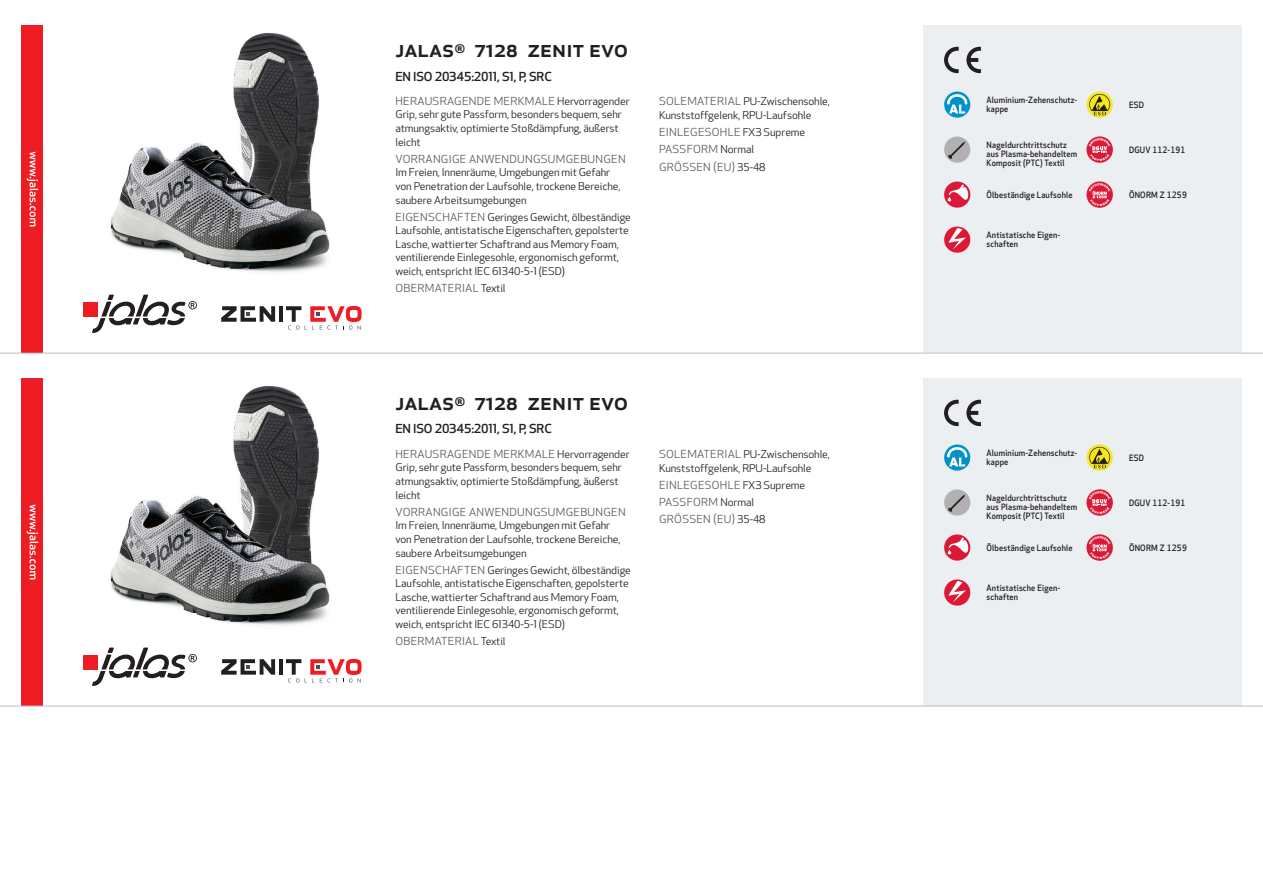
<style>
.page{position:relative;width:1263px;height:893px;background:#fff}
.page>*{position:absolute;margin:0;border:0;box-sizing:border-box;transform-origin:0 0}
.Produkt_namn{font:500 24px "Apex New";color:#231f20}
.Ingress{font:500 12.15px "Apex New";letter-spacing:-.015em;color:#231f20;scale:1.06 1}
.Funktion{font:10.8px/17.2px "Apex New";letter-spacing:.025em;color:#57585a;scale:1.06 1}
.Funktion-2{font:10.5px/13.6px "Apex New";letter-spacing:-.01em;color:#231f20;scale:1.06 1}
.Funktion_body{font:500 8.55px/9px "Apex New";letter-spacing:.025em;color:#231f20;scale:.95 1}
.s1{font-size:10.5px;color:#231f20}
.s2{font-size:10.8px;color:#57585a}
</style>
<div class="page">
<img style="left:110px;top:32px;width:220px;height:240px">
<div style="left:83px;top:302px;width:15px;height:14px;background:#ee1d23"></div>
<svg style="left:92px;top:295px;width:105px;height:38px"></svg>
<hr style="left:279px;top:306px;width:4px;height:16px;background:#231f20">
<svg style="left:221px;top:306px;width:54px;height:16px"></svg>
<svg style="left:286px;top:306px;width:76px;height:24px"></svg>
<div style="left:21px;top:26px;width:22px;height:327px;background:#ee1d23"></div>
<svg style="left:27px;top:152px;width:11px;height:75px"></svg>
<div style="left:923px;top:26px;width:319px;height:327px;background:#eceff1"></div>
<svg style="left:966px;top:47px;width:15px;height:26px"></svg>
<svg style="left:944px;top:47px;width:15px;height:26px"></svg>
<svg style="left:944px;top:92px;width:26px;height:26px"></svg>
<svg style="left:947px;top:94px;width:20px;height:20px"></svg>
<div style="left:944px;top:137px;width:26px;height:26px;background:#b3b0b3;border-radius:50%"></div>
<svg style="left:948px;top:141px;width:17px;height:18px"></svg>
<svg style="left:944px;top:182px;width:26px;height:26px"></svg>
<svg style="left:948px;top:185px;width:20px;height:17px"></svg>
<svg style="left:944px;top:227px;width:26px;height:26px"></svg>
<svg style="left:948px;top:228px;width:18px;height:22px"></svg>
<svg style="left:1086px;top:92px;width:27px;height:26px"></svg>
<svg style="left:1089px;top:94px;width:21px;height:21px"></svg>
<svg style="left:1086px;top:136px;width:27px;height:27px"></svg>
<svg style="left:1089px;top:138px;width:21px;height:23px"></svg>
<svg style="left:1086px;top:181px;width:27px;height:27px"></svg>
<svg style="left:1089px;top:183px;width:21px;height:23px"></svg>
<img style="left:110px;top:385px;width:220px;height:240px">
<div style="left:83px;top:654px;width:15px;height:15px;background:#ee1d23"></div>
<svg style="left:92px;top:648px;width:105px;height:38px"></svg>
<hr style="left:279px;top:659px;width:4px;height:16px;background:#231f20">
<svg style="left:221px;top:659px;width:54px;height:16px"></svg>
<svg style="left:286px;top:659px;width:76px;height:23px"></svg>
<div style="left:21px;top:378px;width:22px;height:328px;background:#ee1d23"></div>
<svg style="left:27px;top:505px;width:11px;height:74px"></svg>
<div style="left:923px;top:378px;width:319px;height:328px;background:#eceff1"></div>
<svg style="left:966px;top:400px;width:15px;height:26px"></svg>
<svg style="left:944px;top:400px;width:15px;height:26px"></svg>
<svg style="left:944px;top:444px;width:26px;height:27px"></svg>
<svg style="left:947px;top:447px;width:20px;height:19px"></svg>
<div style="left:944px;top:489px;width:26px;height:27px;background:#b3b0b3;border-radius:50%"></div>
<svg style="left:948px;top:494px;width:17px;height:18px"></svg>
<svg style="left:944px;top:534px;width:26px;height:27px"></svg>
<svg style="left:948px;top:537px;width:20px;height:17px"></svg>
<svg style="left:944px;top:579px;width:26px;height:27px"></svg>
<svg style="left:948px;top:581px;width:18px;height:21px"></svg>
<svg style="left:1086px;top:444px;width:27px;height:27px"></svg>
<svg style="left:1089px;top:447px;width:21px;height:21px"></svg>
<svg style="left:1086px;top:489px;width:27px;height:27px"></svg>
<svg style="left:1089px;top:491px;width:21px;height:23px"></svg>
<svg style="left:1086px;top:534px;width:27px;height:27px"></svg>
<svg style="left:1089px;top:536px;width:21px;height:23px"></svg>
<hr style="left:0;top:353px;width:1263px;height:1px;background:#bcbdc0">
<hr style="left:0;top:706px;width:1263px;height:1px;background:#bcbdc0">
<p class="Produkt_namn" style="left:395px;top:33px;width:234px">JALAS<sup>®</sup> 7128 ZENIT EVO</p>
<p class="Ingress" style="left:395px;top:68px;width:149px">EN ISO 20345:2011, S1, P, SRC</p>
<p class="Funktion" style="left:395px;top:92px;width:222px">HERAUSRAGENDE MERKMALE <span class="s1">Hervorragender</span></p>
<p class="Funktion-2" style="left:395px;top:108px;width:215px">Grip, sehr gute Passform, besonders bequem, sehr atmungsaktiv, optimierte Stoßdämpfung, äußerst leicht</p>
<p class="Funktion" style="left:395px;top:150px;width:219px">VORRANGIGE ANWENDUNGSUMGEBUNGEN</p>
<p class="Funktion-2" style="left:395px;top:166px;width:214px">Im Freien, Innenräume, Umgebungen mit Gefahr von Penetration der Laufsohle, trockene Bereiche, saubere Arbeitsumgebungen</p>
<p class="Funktion-2" style="left:395px;top:210px;width:224px"><span class="s2">EIGENSCHAFTEN</span> Geringes Gewicht, ölbeständige Laufsohle, antistatische Eigenschaften, gepolsterte Lasche, wattierter Schaftrand aus Memory Foam, ventilierende Einlegesohle, ergonomisch geformt, weich, entspricht IEC 61340-5-1 (ESD)</p>
<p class="Funktion" style="left:395px;top:280px;width:105px">OBERMATERIAL <span class="s1">Textil</span></p>
<p class="Funktion-2" style="left:659px;top:94px;width:163px"><span class="s2">SOLEMATERIAL</span> PU-Zwischensohle,<br>Kunststoffgelenk, RPU-Laufsohle</p>
<p class="Funktion" style="left:659px;top:124px;width:139px">EINLEGESOHLE <span class="s1">FX3 Supreme<br></span>PASSFORM <span class="s1">Normal<br></span>GRÖSSEN (EU) <span class="s1">35-48</span></p>
<p class="Produkt_namn" style="left:395px;top:385px;width:234px">JALAS<sup>®</sup> 7128 ZENIT EVO</p>
<p class="Ingress" style="left:395px;top:421px;width:149px">EN ISO 20345:2011, S1, P, SRC</p>
<p class="Funktion" style="left:395px;top:445px;width:222px">HERAUSRAGENDE MERKMALE <span class="s1">Hervorragender</span></p>
<p class="Funktion-2" style="left:395px;top:461px;width:215px">Grip, sehr gute Passform, besonders bequem, sehr atmungsaktiv, optimierte Stoßdämpfung, äußerst leicht</p>
<p class="Funktion" style="left:395px;top:503px;width:219px">VORRANGIGE ANWENDUNGSUMGEBUNGEN</p>
<p class="Funktion-2" style="left:395px;top:519px;width:214px">Im Freien, Innenräume, Umgebungen mit Gefahr von Penetration der Laufsohle, trockene Bereiche, saubere Arbeitsumgebungen</p>
<p class="Funktion-2" style="left:395px;top:563px;width:224px"><span class="s2">EIGENSCHAFTEN</span> Geringes Gewicht, ölbeständige Laufsohle, antistatische Eigenschaften, gepolsterte Lasche, wattierter Schaftrand aus Memory Foam, ventilierende Einlegesohle, ergonomisch geformt, weich, entspricht IEC 61340-5-1 (ESD)</p>
<p class="Funktion" style="left:395px;top:633px;width:105px">OBERMATERIAL <span class="s1">Textil</span></p>
<p class="Funktion-2" style="left:659px;top:447px;width:163px"><span class="s2">SOLEMATERIAL</span> PU-Zwischensohle,<br>Kunststoffgelenk, RPU-Laufsohle</p>
<p class="Funktion" style="left:659px;top:476px;width:139px">EINLEGESOHLE <span class="s1">FX3 Supreme<br></span>PASSFORM <span class="s1">Normal<br></span>GRÖSSEN (EU) <span class="s1">35-48</span></p>
<p class="Funktion_body" style="left:986px;top:96px;width:97px">Aluminium-Zehenschutz&shy;kappe</p>
<p class="Funktion_body" style="left:986px;top:140px;width:97px">Nageldurchtrittschutz aus Plasma-behandeltem<br>Komposit (PTC) Textil</p>
<p class="Funktion_body" style="left:986px;top:190px;width:92px">Ölbeständige Laufsohle</p>
<p class="Funktion_body" style="left:986px;top:231px;width:79px">Antistatische Eigen&shy;schaften</p>
<p class="Funktion_body" style="left:1129px;top:100px;width:17px">ESD</p>
<p class="Funktion_body" style="left:1129px;top:145px;width:61px">DGUV 112-191</p>
<p class="Funktion_body" style="left:1129px;top:190px;width:62px">ÖNORM Z 1259</p>
<p class="Funktion_body" style="left:986px;top:449px;width:97px">Aluminium-Zehenschutz&shy;kappe</p>
<p class="Funktion_body" style="left:986px;top:493px;width:97px">Nageldurchtrittschutz aus Plasma-behandeltem<br>Komposit (PTC) Textil</p>
<p class="Funktion_body" style="left:986px;top:543px;width:92px">Ölbeständige Laufsohle</p>
<p class="Funktion_body" style="left:986px;top:584px;width:79px">Antistatische Eigen&shy;schaften</p>
<p class="Funktion_body" style="left:1129px;top:453px;width:17px">ESD</p>
<p class="Funktion_body" style="left:1129px;top:498px;width:61px">DGUV 112-191</p>
<p class="Funktion_body" style="left:1129px;top:543px;width:62px">ÖNORM Z 1259</p>
</div>
